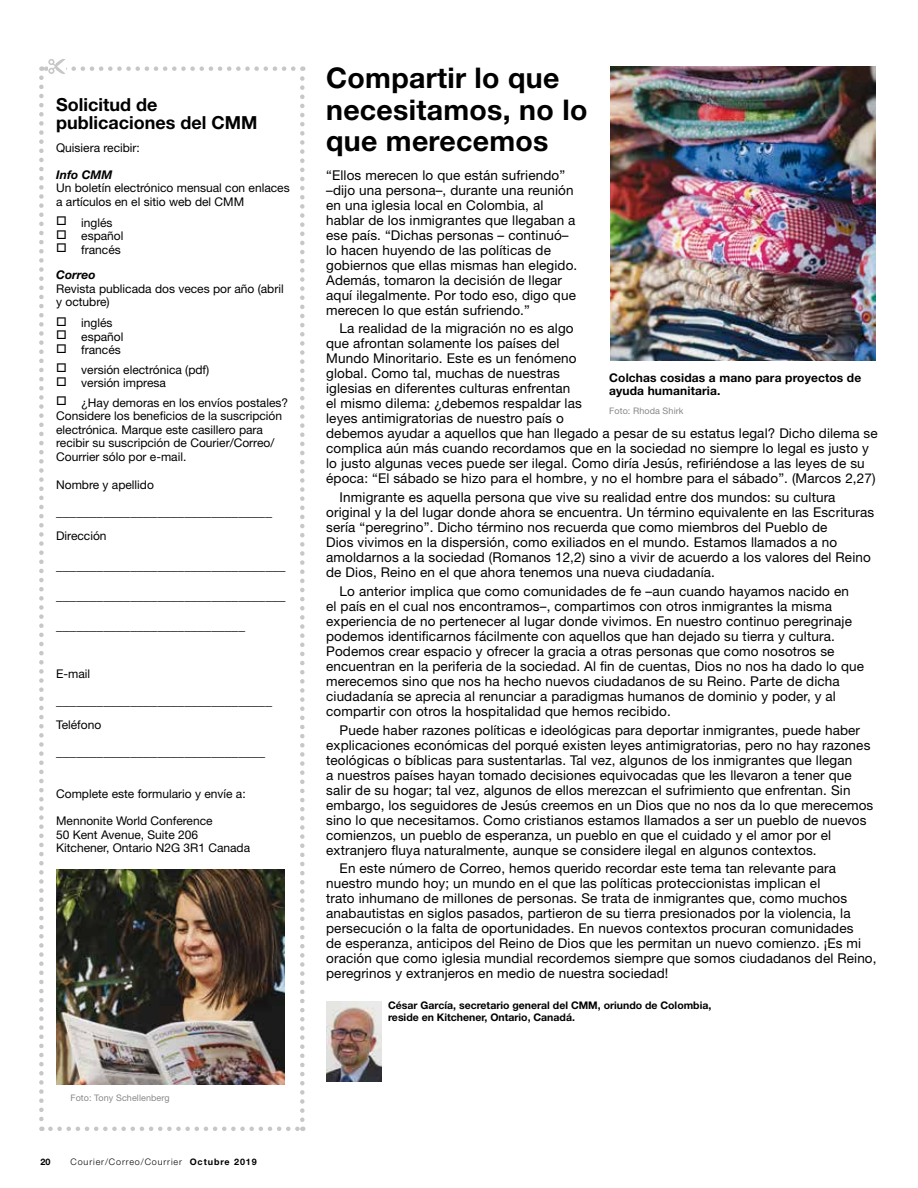
<style>
.page{position:relative;width:918px;height:1188px;background:#fff}
.page>*{position:absolute;margin:0;border:0;box-sizing:border-box;transform-origin:0 0}
.t1{font:700 28.5px/31.5px "Helvetica Neue LT Std";letter-spacing:.01em;color:#000}
.t2{font:700 18px/18px "Helvetica Neue LT Std";color:#000}
.t3{font:13.5px/15px "Helvetica Neue LT Std";letter-spacing:.01em;color:#000}
.t4{font:12px/13.5px "Helvetica Neue LT Std";color:#000}
.t5{font:700 12px/13.5px "Helvetica Neue LT Std";letter-spacing:.01em;color:#000}
.t6{font:italic 700 12px "Helvetica Neue LT Std";color:#000}
.t7{font:700 10.5px/12px "Helvetica Neue LT Std";color:#000}
.t8{font:9px "Helvetica Neue LT Std";letter-spacing:.01em;color:#87888a}
.t9{font:300 9px "Helvetica Neue LT Std";letter-spacing:.1em;color:#000}
.t10{font:700 9px "Helvetica Neue LT Std";color:#000}
.s1{font-weight:700;font-style:italic}
.s2{font-weight:700}
</style>
<div class="page">
<img style="left:326px;top:1001px;width:55px;height:80px">
<svg style="left:39px;top:59px;width:266px;height:1072px"></svg>
<img style="left:57px;top:869px;width:228px;height:215px">
<img style="left:610px;top:67px;width:265px;height:294px">
<h2 class="t2" style="left:56px;top:95px;width:203px">Solicitud de publicaciones del CMM</h2>
<p class="t4" style="left:56px;top:140px;width:85px">Quisiera recibir:</p>
<p class="t6" style="left:56px;top:167px;width:58px">Info CMM</p>
<p class="t4" style="left:56px;top:181px;width:235px">Un boletín electrónico mensual con enlaces a artículos en el sitio web del CMM</p>
<p class="t4" style="left:56px;top:215px;width:58px">□ inglés</p>
<p class="t4" style="left:56px;top:229px;width:69px">□ español</p>
<p class="t4" style="left:56px;top:236px;width:66px;line-height:25.5px">□ francés<br><span class="s1">Correo</span></p>
<p class="t4" style="left:56px;top:281px;width:229px">Revista publicada dos veces por año (abril y octubre)</p>
<p class="t4" style="left:56px;top:316px;width:58px">□ inglés</p>
<p class="t4" style="left:56px;top:329px;width:69px">□ español</p>
<p class="t4" style="left:56px;top:343px;width:66px">□ francés</p>
<p class="t4" style="left:56px;top:362px;width:155px">□ versión electrónica (pdf)</p>
<p class="t4" style="left:56px;top:376px;width:111px">□ versión impresa</p>
<p class="t4" style="left:56px;top:395px;width:234px">□ ¿Hay demoras en los envíos postales?<br>Considere los beneficios de la suscripción electrónica. Marque este casillero para recibir su suscripción de Courier/Correo/ Courrier sólo por e-mail.</p>
<p class="t4" style="left:56px;top:478px;width:99px">Nombre y apellido</p>
<p class="t3" style="left:56px;top:504px;width:217px">________________________________</p>
<p class="t4" style="left:56px;top:529px;width:52px">Dirección</p>
<p class="t3" style="left:56px;top:558px;width:231px">__________________________________</p>
<p class="t3" style="left:56px;top:588px;width:231px">__________________________________</p>
<p class="t3" style="left:56px;top:618px;width:190px">____________________________</p>
<p class="t4" style="left:56px;top:667px;width:36px">E-mail</p>
<p class="t3" style="left:56px;top:693px;width:218px">________________________________</p>
<p class="t4" style="left:56px;top:718px;width:47px">Teléfono</p>
<p class="t3" style="left:56px;top:744px;width:211px">_______________________________</p>
<p class="t4" style="left:56px;top:787px;width:191px">Complete este formulario y envíe a:</p>
<p class="t4" style="left:56px;top:814px;width:196px">Mennonite World Conference<br>50 Kent Avenue, Suite 206<br>Kitchener, Ontario N2G 3R1 Canada</p>
<p class="t8" style="left:70px;top:1093px;width:101px">Foto: Tony Schellenberg</p>
<p class="t10" style="left:40px;top:1157px;width:12px">20</p>
<p class="t9" style="left:71px;top:1157px;width:188px">Courier/Correo/Courrier <span class="s2">Octubre 2019</span></p>
<h1 class="t1" style="left:326px;top:62px;width:263px">Compartir lo que necesitamos, no lo que merecemos</h1>
<p class="t3" style="left:326px;top:167px;width:253px">“Ellos merecen lo que están sufriendo” –dijo una persona–, durante una reunión en una iglesia local en Colombia, al hablar de los inmigrantes que llegaban a ese país. “Dichas personas – continuó– lo hacen huyendo de las políticas de gobiernos que ellas mismas han elegido.<br>Además, tomaron la decisión de llegar aquí ilegalmente. Por todo eso, digo que merecen lo que están sufriendo.”</p>
<p class="t3" style="left:326px;top:321px;width:553px;text-indent:14px">La realidad de la migración no es algo<br>que afrontan solamente los países del<br>Mundo Minoritario. Este es un fenómeno<br>global. Como tal, muchas de nuestras<br>iglesias en diferentes culturas enfrentan<br>el mismo dilema: ¿debemos respaldar las<br>leyes antimigratorias de nuestro país o<br>debemos ayudar a aquellos que han llegado a pesar de su estatus legal? Dicho dilema se complica aún más cuando recordamos que en la sociedad no siempre lo legal es justo y lo justo algunas veces puede ser ilegal. Como diría Jesús, refiriéndose a las leyes de su época: “El sábado se hizo para el hombre, y no el hombre para el sábado”. (Marcos 2,27)</p>
<p class="t3" style="left:326px;top:490px;width:550px;text-indent:14px">Inmigrante es aquella persona que vive su realidad entre dos mundos: su cultura original y la del lugar donde ahora se encuentra. Un término equivalente en las Escrituras sería “peregrino”. Dicho término nos recuerda que como miembros del Pueblo de<br>Dios vivimos en la dispersión, como exiliados en el mundo. Estamos llamados a no amoldarnos a la sociedad (Romanos 12,2) sino a vivir de acuerdo a los valores del Reino de Dios, Reino en el que ahora tenemos una nueva ciudadanía.</p>
<p class="t3" style="left:326px;top:583px;width:539px;text-indent:14px">Lo anterior implica que como comunidades de fe –aun cuando hayamos nacido en<br>el país en el cual nos encontramos–, compartimos con otros inmigrantes la misma experiencia de no pertenecer al lugar donde vivimos. En nuestro continuo peregrinaje podemos identificarnos fácilmente con aquellos que han dejado su tierra y cultura.<br>Podemos crear espacio y ofrecer la gracia a otras personas que como nosotros se encuentran en la periferia de la sociedad. Al fin de cuentas, Dios no nos ha dado lo que merecemos sino que nos ha hecho nuevos ciudadanos de su Reino. Parte de dicha ciudadanía se aprecia al renunciar a paradigmas humanos de dominio y poder, y al compartir con otros la hospitalidad que hemos recibido.</p>
<p class="t3" style="left:326px;top:722px;width:549px;text-indent:14px">Puede haber razones políticas e ideológicas para deportar inmigrantes, puede haber explicaciones económicas del porqué existen leyes antimigratorias, pero no hay razones teológicas o bíblicas para sustentarlas. Tal vez, algunos de los inmigrantes que llegan<br>a nuestros países hayan tomado decisiones equivocadas que les llevaron a tener que salir de su hogar; tal vez, algunos de ellos merezcan el sufrimiento que enfrentan. Sin embargo, los seguidores de Jesús creemos en un Dios que no nos da lo que merecemos sino lo que necesitamos. Como cristianos estamos llamados a ser un pueblo de nuevos comienzos, un pueblo de esperanza, un pueblo en que el cuidado y el amor por el extranjero fluya naturalmente, aunque se considere ilegal en algunos contextos.</p>
<p class="t3" style="left:326px;top:861px;width:552px;text-indent:14px">En este número de Correo, hemos querido recordar este tema tan relevante para nuestro mundo hoy; un mundo en el que las políticas proteccionistas implican el<br>trato inhumano de millones de personas. Se trata de inmigrantes que, como muchos anabautistas en siglos pasados, partieron de su tierra presionados por la violencia, la persecución o la falta de oportunidades. En nuevos contextos procuran comunidades<br>de esperanza, anticipos del Reino de Dios que les permitan un nuevo comienzo. ¡Es mi oración que como iglesia mundial recordemos siempre que somos ciudadanos del Reino, peregrinos y extranjeros en medio de nuestra sociedad!</p>
<p class="t7" style="left:388px;top:999px;width:325px">César García, secretario general del CMM, oriundo de Colombia, reside en Kitchener, Ontario, Canadá.</p>
<p class="t5" style="left:609px;top:370px;width:253px">Colchas cosidas a mano para proyectos de ayuda humanitaria.</p>
<p class="t8" style="left:609px;top:405px;width:76px">Foto: Rhoda Shirk</p>
</div>
